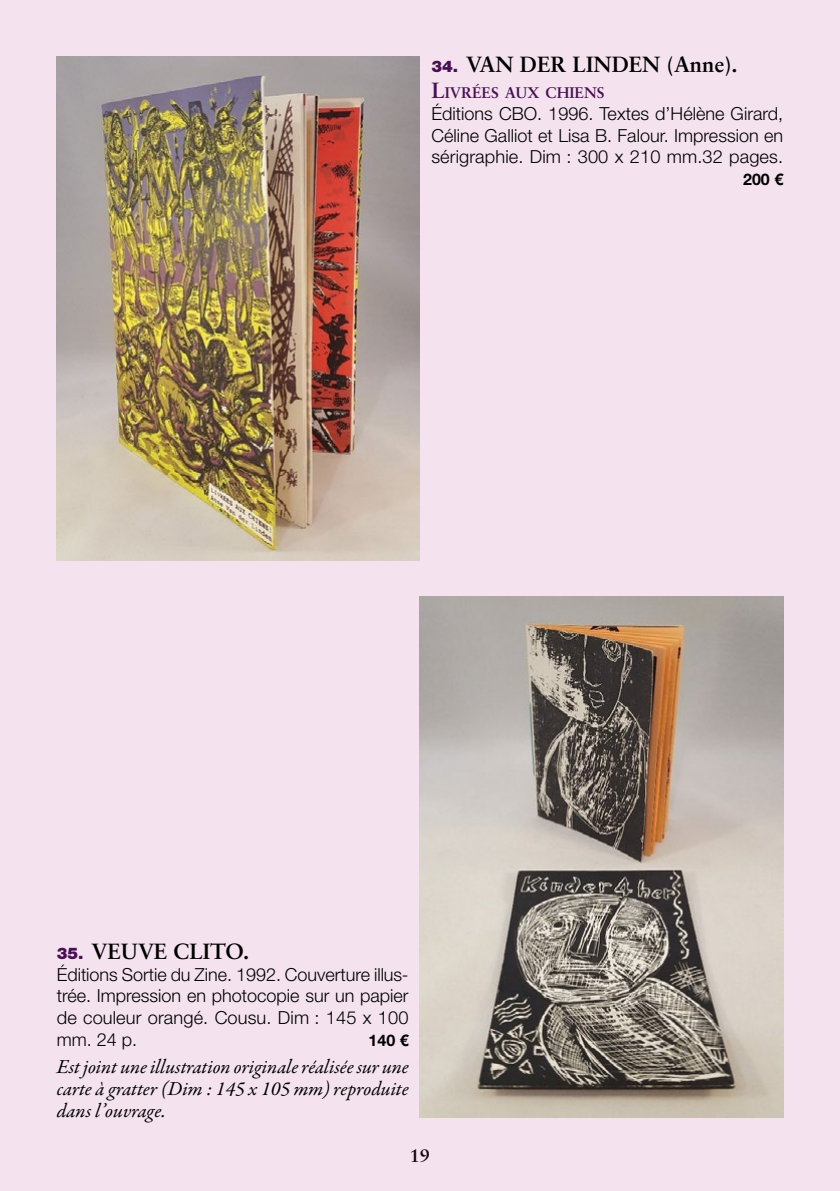
<style>
.page{position:relative;width:840px;height:1191px;background:#fff}
.page>*{position:absolute;margin:0;border:0;box-sizing:border-box;transform-origin:0 0}
.t1{font:700 22px "Sabon LT Std";color:#000}
.Ouvrage_notice{font:italic 20px/22px "Garamond Premr Pro";color:#000;text-align:justify}
.Ouvrage_descriptif{font:300 18px/21.6px "Helvetica Neue LT Std";letter-spacing:.005em;color:#000;text-align:justify}
.t2{font:700 18px "Sabon LT Std";color:#000}
.Ouvrage_descriptif-2{font:700 16px "Helvetica Neue LT Std";color:#000}
.t3{font:700 15.4px "Sabon LT Std";color:#481052}
.s1{font-family:"Helvetica Neue LT Std";font-weight:900;font-size:16px;color:#481052}
.s2{font-size:22px}
</style>
<div class="page">
<div style="left:0;top:0;width:839px;height:1191px;background:#f4e3ef"></div>
<img style="left:57px;top:57px;width:363px;height:504px">
<img style="left:420px;top:596px;width:362px;height:521px">
<p class="t1" style="left:431px;top:51px;width:308px"><span class="s1">34.</span> VAN DER LINDEN (Anne).</p>
<p class="t3" style="left:431px;top:84px;width:175px"><span class="s2">L</span>IVRÉES AUX CHIENS</p>
<p class="Ouvrage_descriptif" style="left:431px;top:102px;width:353px">Éditions CBO. 1996. Textes d’Hélène Girard, Céline Galliot et Lisa B. Falour. Impression en sérigraphie. Dim : 300 x 210 mm.32 pages.</p>
<p class="Ouvrage_descriptif-2" style="left:742px;top:169px;width:42px">200 €</p>
<p class="t1" style="left:57px;top:937px;width:194px"><span class="s1">35.</span> VEUVE CLITO.</p>
<p class="Ouvrage_descriptif" style="left:57px;top:963px;width:353px">Éditions Sortie du Zine. 1992. Couverture illus&shy;trée. Impression en photocopie sur un papier de couleur orangé. Cousu. Dim : 145 x 100 mm. 24 p.</p>
<p class="Ouvrage_descriptif-2" style="left:368px;top:1030px;width:42px">140 €</p>
<p class="Ouvrage_notice" style="left:57px;top:1057px;width:353px">Est joint une illustration originale réalisée sur une carte à gratter (Dim : 145 x 105 mm) reproduite dans l’ouvrage.</p>
<p class="t2" style="left:410px;top:1144px;width:22px">19</p>
</div>
